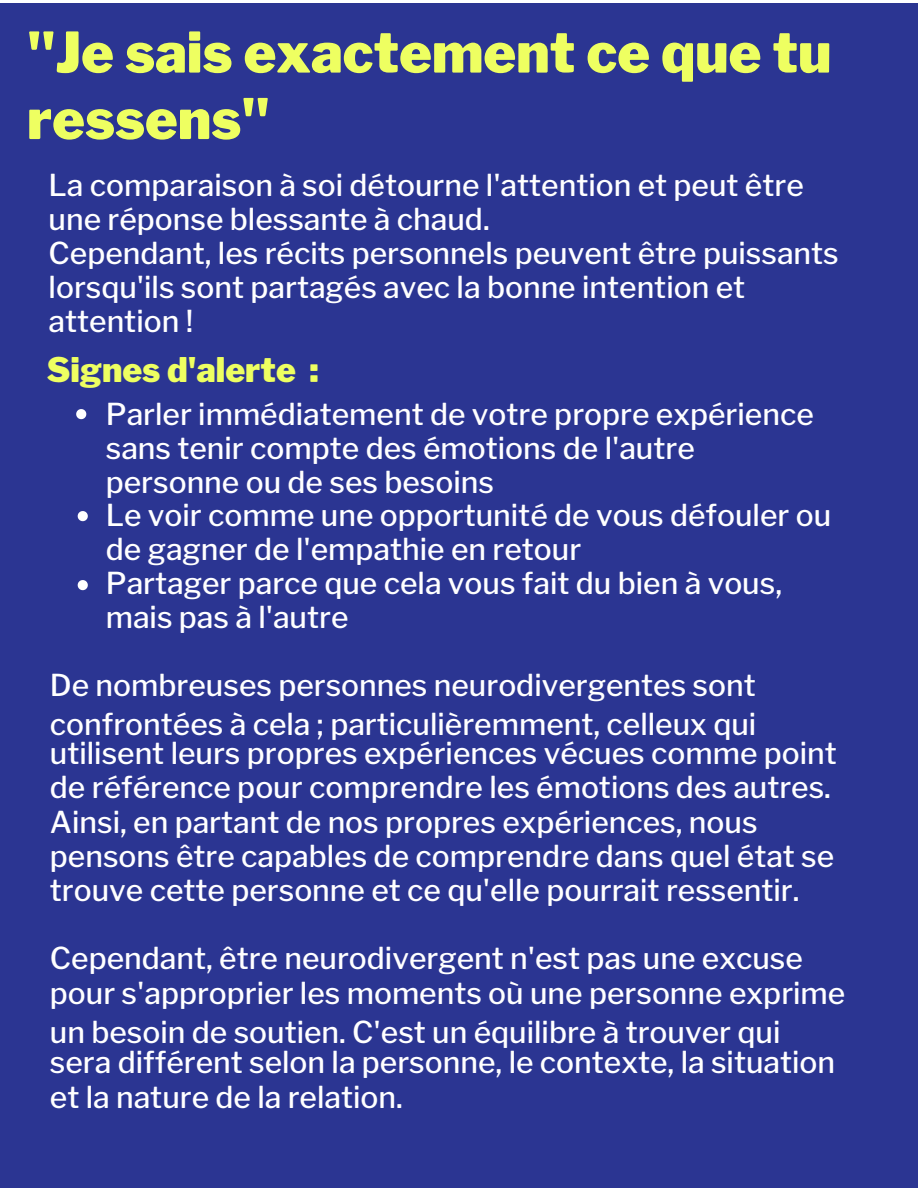
<style>
.page{position:relative;width:918px;height:1188px;background:#fff}
.page>*{position:absolute;margin:0;border:0;box-sizing:border-box;transform-origin:0 0}
.t1{font:900 55.5px/66.4px "Libre Franklin";color:#eeff61}
.t2{font:900 33.75px "Libre Franklin";color:#eeff61}
.t3{font:500 30px/34px "Libre Franklin";color:#fff}
</style>
<div class="page">
<div style="left:0;top:3px;width:918px;height:1185px;background:#2b3592"></div>
<svg style="left:76px;top:409px;width:10px;height:10px"></svg>
<svg style="left:78px;top:511px;width:10px;height:10px"></svg>
<svg style="left:78px;top:580px;width:10px;height:10px"></svg>
<h1 class="t1" style="left:27px;top:19px;width:806px">"Je sais exactement ce que tu ressens"</h1>
<p class="t3" style="left:49px;top:168px;width:792px">La comparaison à soi détourne l'attention et peut être une réponse blessante à chaud.<br>Cependant, les récits personnels peuvent être puissants lorsqu'ils sont partagés avec la bonne intention et attention !</p>
<h2 class="t2" style="left:47px;top:349px;width:273px">Signes d'alerte :</h2>
<p class="t3" style="left:106px;top:397px;width:727px">Parler immédiatement de votre propre expérience sans tenir compte des émotions de l'autre personne ou de ses besoins<br>Le voir comme une opportunité de vous défouler ou de gagner de l'empathie en retour<br>Partager parce que cela vous fait du bien à vous, mais pas à l'autre</p>
<p class="t3" style="left:50px;top:666px;width:708px;line-height:39px">De nombreuses personnes neurodivergentes sont confrontées à cela ; particulièremment, celleux qui</p>
<p class="t3" style="left:50px;top:736px;width:789px">utilisent leurs propres expériences vécues comme point de référence pour comprendre les émotions des autres.<br>Ainsi, en partant de nos propres expériences, nous pensons être capables de comprendre dans quel état se trouve cette personne et ce qu'elle pourrait ressentir.</p>
<p class="t3" style="left:50px;top:941px;width:797px;line-height:34.8px">Cependant, être neurodivergent n'est pas une excuse pour s'approprier les moments où une personne exprime</p>
<p class="t3" style="left:50px;top:1017px;width:787px;line-height:29.8px">un besoin de soutien. C'est un équilibre à trouver qui sera différent selon la personne, le contexte, la situation</p>
<p class="t3" style="left:50px;top:1080px;width:354px">et la nature de la relation.</p>
</div>
